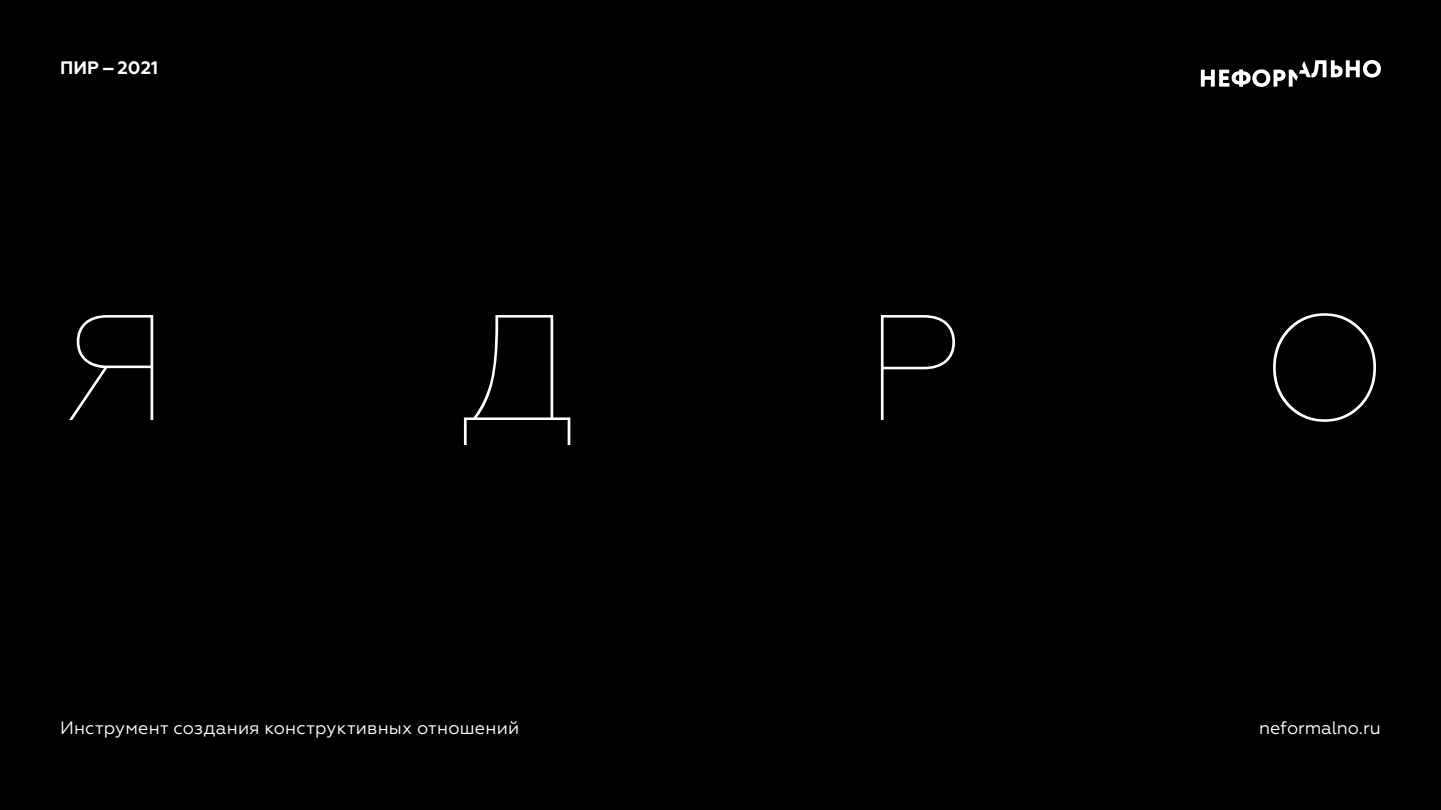
<style>
.page{position:relative;width:1441px;height:810px;background:#fff}
.page>*{position:absolute;margin:0;border:0;box-sizing:border-box;transform-origin:0 0}
.t1{font:100 150px "Geometria";color:#fff}
.t2{font:18px "Geometria";letter-spacing:.01em;color:#fff}
.t3{font:700 18px "Geometria";letter-spacing:.005em;color:#fff}
</style>
<div class="page">
<div style="left:0;top:0;width:1440px;height:810px;background:#000"></div>
<svg style="left:1200px;top:60px;width:180px;height:27px"></svg>
<p class="t3" style="left:60px;top:57px;width:100px">ПИР – 2021</p>
<h1 class="t1" style="left:60px;top:283px;width:111px">Я</h1>
<h1 class="t1" style="left:461px;top:283px;width:116px">Д</h1>
<h1 class="t1" style="left:864px;top:283px;width:101px">Р</h1>
<h1 class="t1" style="left:1260px;top:283px;width:129px">О</h1>
<p class="t2" style="left:60px;top:717px;width:460px">Инструмент создания конструктивных отношений</p>
<p class="t2" style="left:1258px;top:717px;width:123px">neformalno.ru</p>
</div>
